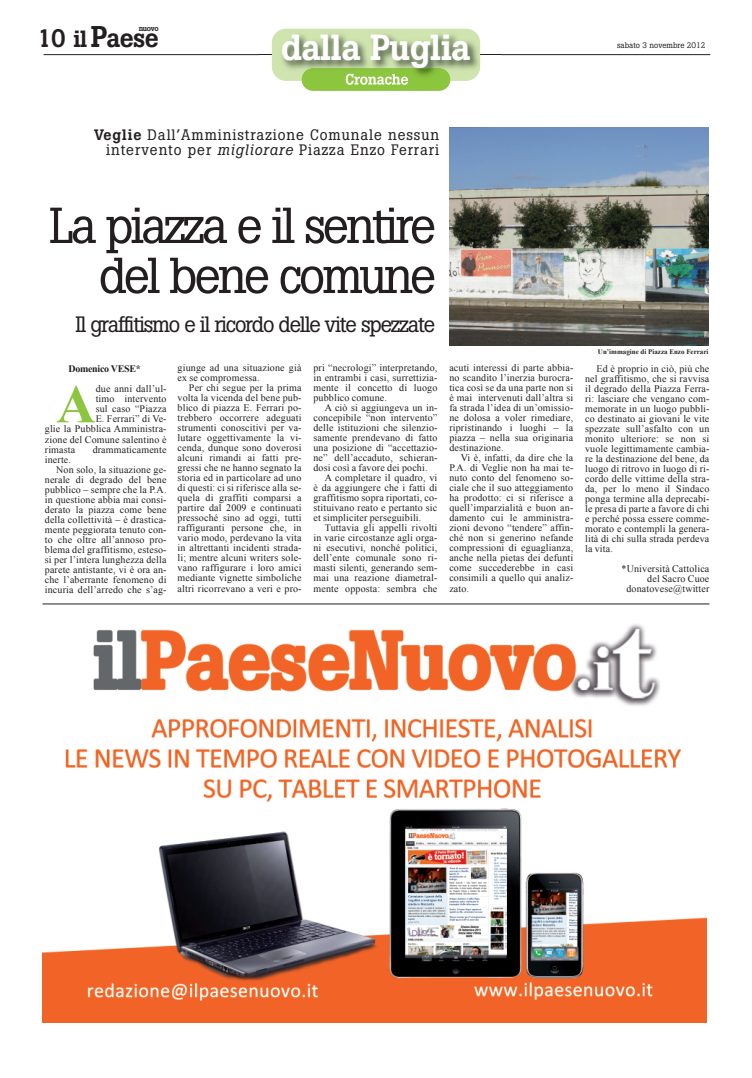
<style>
.page{position:relative;width:752px;height:1078px;background:#fff}
.page>*{position:absolute;margin:0;border:0;box-sizing:border-box;transform-origin:0 0}
.t1{font:700 54.5px "Times New Roman";color:#8bc63e}
.t2{font:50px/50px "Boton";letter-spacing:-.06em;color:#231f20;text-align:right}
.t3{font:500 36px "Boton";letter-spacing:-.02em;color:#fff}
.t4{font:500 25.8px "Boton";color:#231f20}
.t5{font:22px "Boton";letter-spacing:-.055em;color:#231f20}
.t6{font:15px/15px "Boton";letter-spacing:.06em;color:#231f20;text-align:right}
.t7{font:10px/10px "Times New Roman";letter-spacing:.015em;color:#231f20;text-align:justify}
.t8{font:700 10px "Times New Roman";letter-spacing:-.03em;color:#231f20}
.t9{font:8px "Boton";color:#231f20}
.t10{font:500 7.5px "Boton";letter-spacing:-.045em;color:#231f20}
.t11{font:700 7px "Times New Roman";color:#231f20}
.s1{font-size:25px}
.s2{font-size:23.2px}
.s3{font-size:29.7px}
.s4{font-weight:500}
.s5{font-style:italic}
</style>
<div class="page">
<hr style="left:42px;top:603px;width:667px;height:1px;background:#231f20">
<img style="left:449px;top:127px;width:259px;height:218px">
<hr style="left:44px;top:54px;width:665px;height:1px;background:#231f20">
<div style="left:301px;top:68px;width:149px;height:23px;background:#8bc63e;border-radius:11px"></div>
<img style="left:450px;top:55px;width:31px;height:27px">
<img style="left:271px;top:55px;width:1px;height:13px">
<img style="left:272px;top:29px;width:208px;height:52px">
<img style="left:301px;top:68px;width:149px;height:19px">
<img style="left:345px;top:74px;width:63px;height:11px">
<img style="left:43px;top:624px;width:663px;height:398px">
<h3 class="t4" style="left:37px;top:29px;width:123px"><span class="s1">10</span> <span class="s2">il</span> <span class="s3">P</span>aese</h3>
<p class="t10" style="left:139px;top:26px;width:21px">nuovo</p>
<h3 class="t3" style="left:281px;top:35px;width:191px">dalla Puglia</h3>
<p class="t9" style="left:616px;top:43px;width:90px">sabato 3 novembre 2012</p>
<h3 class="t6" style="left:94px;top:129px;width:346px"><span class="s4">Veglie</span> Dall’Amministrazione Comunale nessun intervento per <span class="s5">migliorare</span> Piazza Enzo Ferrari</h3>
<h2 class="t2" style="left:49px;top:205px;width:388px">La piazza e il sentire del bene comune</h2>
<h3 class="t5" style="left:76px;top:316px;width:361px">Il graffitismo e il ricordo delle vite spezzate</h3>
<p class="t8" style="left:68px;top:363px;width:74px">Domenico VESE*</p>
<p class="t7" style="left:177px;top:363px;width:125px">giunge ad una situazione già ex se compromessa.</p>
<p class="t7" style="left:177px;top:383px;width:125px;text-indent:11px">Per chi segue per la prima volta la vicenda del bene pub&shy;blico di piazza E. Ferrari po&shy;trebbero occorrere adeguati strumenti conoscitivi per va&shy;lutare oggettivamente la vi&shy;cenda, dunque sono doverosi alcuni rimandi ai fatti pre&shy;gressi che ne hanno segnato la storia ed in particolare ad uno di questi: ci si riferisce alla se&shy;quela di graffiti comparsi a partire dal 2009 e continuati pressoché sino ad oggi, tutti raffiguranti persone che, in vario modo, perdevano la vita in altrettanti incidenti strada&shy;li; mentre alcuni writers sole&shy;vano raffigurare i loro amici mediante vignette simboliche altri ricorrevano a veri e pro-</p>
<h1 class="t1" style="left:56px;top:373px;width:41px">A</h1>
<p class="t7" style="left:96px;top:384px;width:72px">due anni dall’ul-</p>
<p class="t7" style="left:96px;top:394px;width:72px">timo intervento</p>
<p class="t7" style="left:96px;top:404px;width:72px">sul caso “Piazza</p>
<p class="t7" style="left:96px;top:414px;width:72px">E. Ferrari” di Ve-</p>
<p class="t7" style="left:45px;top:424px;width:123px">glie la Pubblica Amministra-</p>
<p class="t7" style="left:45px;top:434px;width:123px">zione del Comune salentino è</p>
<p class="t7" style="left:45px;top:444px;width:32px">rimasta</p>
<p class="t7" style="left:93px;top:444px;width:75px">drammaticamente</p>
<p class="t7" style="left:45px;top:454px;width:28px">inerte.</p>
<p class="t7" style="left:56px;top:464px;width:112px">Non solo, la situazione ge-</p>
<p class="t7" style="left:45px;top:474px;width:123px">nerale di degrado del bene</p>
<p class="t7" style="left:45px;top:484px;width:123px">pubblico – sempre che la P.A.</p>
<p class="t7" style="left:45px;top:494px;width:123px">in questione abbia mai consi-</p>
<p class="t7" style="left:45px;top:504px;width:123px">derato la piazza come bene</p>
<p class="t7" style="left:45px;top:514px;width:123px">della collettività – è drastica-</p>
<p class="t7" style="left:45px;top:524px;width:123px">mente peggiorata tenuto con-</p>
<p class="t7" style="left:45px;top:534px;width:123px">to che oltre all’annoso pro-</p>
<p class="t7" style="left:45px;top:544px;width:123px">blema del graffitismo, esteso-</p>
<p class="t7" style="left:45px;top:554px;width:123px">si per l’intera lunghezza della</p>
<p class="t7" style="left:45px;top:564px;width:123px">parete antistante, vi è ora an-</p>
<p class="t7" style="left:45px;top:574px;width:123px">che l’aberrante fenomeno di</p>
<p class="t7" style="left:45px;top:584px;width:123px">incuria dell’arredo che s’ag-</p>
<p class="t7" style="left:313px;top:363px;width:125px">pri “necrologi” interpretando, in entrambi i casi, surrettizia&shy;mente il concetto di luogo pubblico comune.</p>
<p class="t7" style="left:325px;top:403px;width:114px">A ciò si aggiungeva un in-</p>
<p class="t7" style="left:313px;top:413px;width:125px">concepibile “non intervento”</p>
<p class="t7" style="left:313px;top:423px;width:125px">delle istituzioni che silenzio-</p>
<p class="t7" style="left:313px;top:433px;width:125px">samente prendevano di fatto</p>
<p class="t7" style="left:313px;top:443px;width:125px">una posizione di “accettazio-</p>
<p class="t7" style="left:313px;top:453px;width:125px">ne” dell’accaduto, schieran-</p>
<p class="t7" style="left:313px;top:463px;width:115px">dosi così a favore dei pochi.</p>
<p class="t7" style="left:325px;top:473px;width:114px">A completare il quadro, vi</p>
<p class="t7" style="left:313px;top:483px;width:125px">è da aggiungere che i fatti di</p>
<p class="t7" style="left:313px;top:493px;width:125px">graffitismo sopra riportati, co-</p>
<p class="t7" style="left:313px;top:503px;width:125px">stituivano reato e pertanto sic</p>
<p class="t7" style="left:313px;top:513px;width:109px">et simpliciter perseguibili.</p>
<p class="t7" style="left:325px;top:523px;width:114px">Tuttavia gli appelli rivolti</p>
<p class="t7" style="left:313px;top:533px;width:125px">in varie circostanze agli orga-</p>
<p class="t7" style="left:313px;top:543px;width:125px">ni esecutivi, nonché politici,</p>
<p class="t7" style="left:313px;top:553px;width:125px">dell’ente comunale sono ri-</p>
<p class="t7" style="left:313px;top:563px;width:125px">masti silenti, generando sem-</p>
<p class="t7" style="left:313px;top:573px;width:125px">mai una reazione diametral-</p>
<p class="t7" style="left:313px;top:583px;width:125px">mente opposta: sembra che</p>
<p class="t7" style="left:449px;top:363px;width:125px">acuti interessi di parte abbia&shy;no scandito l’inerzia burocra&shy;tica così se da una parte non si è mai intervenuti dall’altra si fa strada l’idea di un’omissio&shy;ne dolosa a voler rimediare, ripristinando i luoghi – la piazza – nella sua originaria destinazione.</p>
<p class="t7" style="left:449px;top:453px;width:125px;text-indent:11px">Vi è, infatti, da dire che la P.A. di Veglie non ha mai te&shy;nuto conto del fenomeno so&shy;ciale che il suo atteggiamento ha prodotto: ci si riferisce a quell’imparzialità e buon an&shy;damento cui le amministra&shy;zioni devono “tendere” affin&shy;ché non si generino nefande compressioni di eguaglianza, anche nella pietas dei defunti come succederebbe in casi consimili a quello qui analiz&shy;zato.</p>
<p class="t11" style="left:597px;top:347px;width:112px">Un’immagine di Piazza Enzo Ferrari</p>
<p class="t7" style="left:585px;top:363px;width:126px;text-indent:11px">Ed è proprio in ciò, più che nel graffitismo, che si ravvisa il degrado della Piazza Ferra&shy;ri: lasciare che vengano com&shy;memorate in un luogo pubbli&shy;co destinato ai giovani le vite spezzate sull’asfalto con un monito ulteriore: se non si vuole legittimamente cambia&shy;re la destinazione del bene, da luogo di ritrovo in luogo di ri&shy;cordo delle vittime della stra&shy;da, per lo meno il Sindaco ponga termine alla deprecabi&shy;le presa di parte a favore di chi e perché possa essere comme&shy;morato e contempli la genera&shy;lità di chi sulla strada perdeva la vita.</p>
<p class="t7" style="left:621px;top:563px;width:89px;text-align:right">*Università Cattolica del Sacro Cuoe donatovese@twitter</p>
</div>
